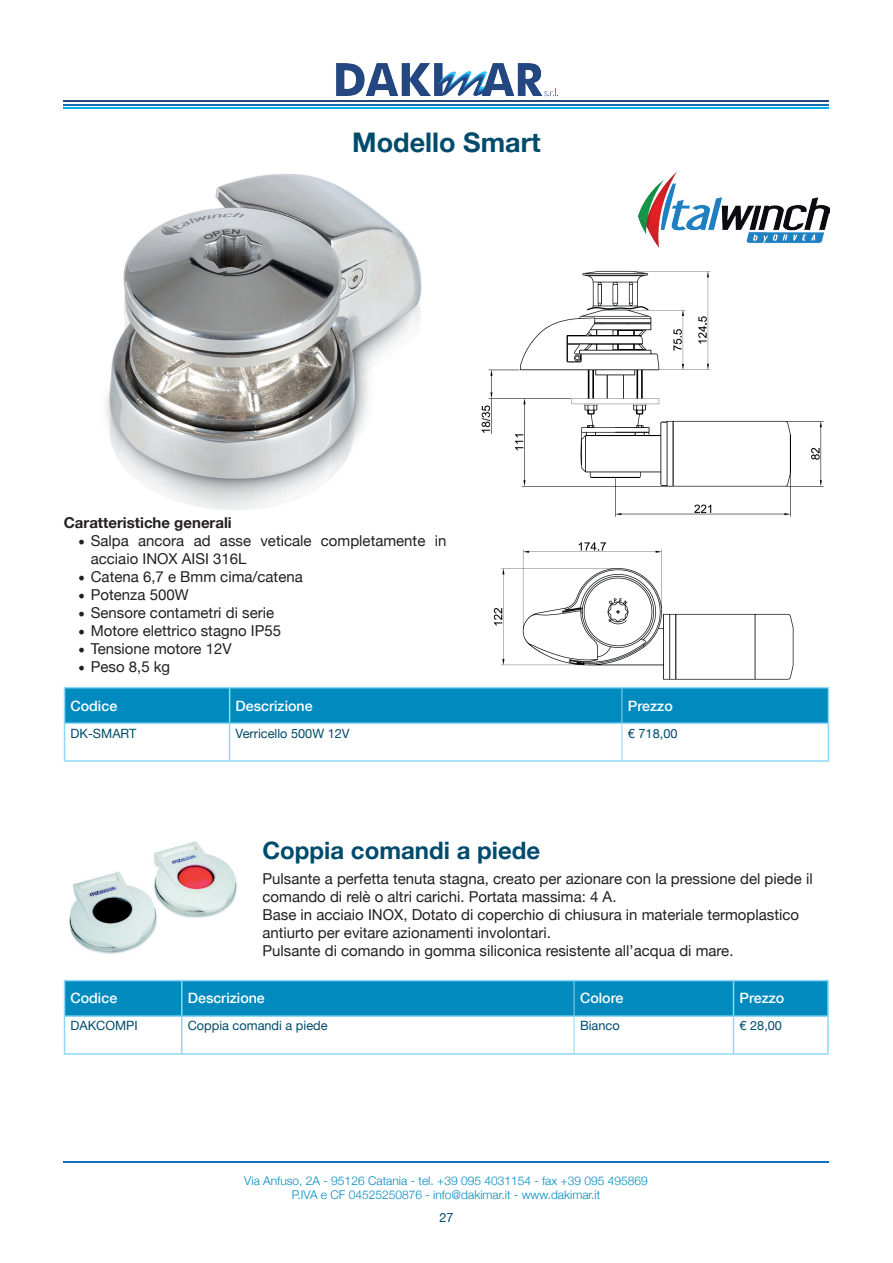
<style>
.page{position:relative;width:893px;height:1263px;background:#fff}
.page>*{position:absolute;margin:0;border:0;box-sizing:border-box;transform-origin:0 0}
.t1{font:700 27px "Helvetica Neue";color:#004b6c}
.t2{font:700 24px "Helvetica Neue";color:#004b6c}
.t3{font:15px/18px "Helvetica Neue";color:#231f20}
.t4{font:700 15px "Helvetica Neue";color:#231f20}
.t5{font:500 14.25px "Helvetica Neue";color:#fff}
.t6{font:12.75px "Helvetica Neue";color:#004b6c}
.t7{font:300 12px/14.4px "Helvetica Neue";color:#008abe;text-align:center}
.s1{font-family:"Minion Pro";font-size:18px}
</style>
<div class="page">
<img style="left:336px;top:64px;width:222px;height:33px">
<hr style="left:64px;top:100px;width:765px;height:2px;background:#244880">
<hr style="left:64px;top:107px;width:765px;height:2px;background:#00aeef">
<hr style="left:64px;top:104px;width:765px;height:1px;background:#126eb7">
<hr style="left:64px;top:1161px;width:765px;height:2px;background:#126eb7">
<img style="left:481px;top:270px;width:343px;height:410px">
<div style="left:65px;top:981px;width:762px;height:34px;background:#008abe"></div>
<hr style="left:181px;top:981px;width:2px;height:34px;background:#8dd7f7">
<hr style="left:64px;top:1017px;width:1px;height:36px;background:#8dd7f7">
<hr style="left:827px;top:1017px;width:2px;height:36px;background:#8dd7f7">
<hr style="left:64px;top:1053px;width:118px;height:2px;background:#8dd7f7">
<hr style="left:182px;top:1053px;width:392px;height:2px;background:#8dd7f7">
<hr style="left:574px;top:1053px;width:159px;height:2px;background:#8dd7f7">
<hr style="left:733px;top:1053px;width:96px;height:2px;background:#8dd7f7">
<hr style="left:181px;top:1017px;width:2px;height:36px;background:#8dd7f7">
<hr style="left:733px;top:1017px;width:1px;height:36px;background:#8dd7f7">
<hr style="left:574px;top:1017px;width:1px;height:36px;background:#8dd7f7">
<hr style="left:64px;top:980px;width:118px;height:1px;background:#8dd7f7">
<hr style="left:64px;top:981px;width:1px;height:34px;background:#8dd7f7">
<hr style="left:182px;top:980px;width:392px;height:1px;background:#8dd7f7">
<hr style="left:574px;top:980px;width:159px;height:1px;background:#8dd7f7">
<hr style="left:733px;top:980px;width:96px;height:1px;background:#8dd7f7">
<hr style="left:827px;top:981px;width:2px;height:34px;background:#8dd7f7">
<hr style="left:574px;top:981px;width:1px;height:34px;background:#8dd7f7">
<hr style="left:733px;top:981px;width:1px;height:34px;background:#8dd7f7">
<hr style="left:64px;top:1015px;width:118px;height:2px;background:#8dd7f7">
<hr style="left:182px;top:1015px;width:392px;height:2px;background:#8dd7f7">
<hr style="left:574px;top:1015px;width:159px;height:2px;background:#8dd7f7">
<hr style="left:733px;top:1015px;width:96px;height:2px;background:#8dd7f7">
<div style="left:65px;top:688px;width:763px;height:34px;background:#008abe"></div>
<hr style="left:229px;top:688px;width:1px;height:34px;background:#8dd7f7">
<hr style="left:64px;top:724px;width:1px;height:36px;background:#8dd7f7">
<hr style="left:828px;top:724px;width:1px;height:36px;background:#8dd7f7">
<hr style="left:64px;top:760px;width:166px;height:2px;background:#8dd7f7">
<hr style="left:230px;top:760px;width:392px;height:2px;background:#8dd7f7">
<hr style="left:622px;top:760px;width:207px;height:2px;background:#8dd7f7">
<hr style="left:229px;top:724px;width:1px;height:36px;background:#8dd7f7">
<hr style="left:622px;top:724px;width:1px;height:36px;background:#8dd7f7">
<hr style="left:64px;top:687px;width:166px;height:1px;background:#8dd7f7">
<hr style="left:64px;top:688px;width:1px;height:34px;background:#8dd7f7">
<hr style="left:230px;top:687px;width:392px;height:1px;background:#8dd7f7">
<hr style="left:622px;top:687px;width:207px;height:1px;background:#8dd7f7">
<hr style="left:828px;top:688px;width:1px;height:34px;background:#8dd7f7">
<hr style="left:622px;top:688px;width:1px;height:34px;background:#8dd7f7">
<hr style="left:64px;top:722px;width:166px;height:2px;background:#8dd7f7">
<hr style="left:230px;top:722px;width:392px;height:2px;background:#8dd7f7">
<hr style="left:622px;top:722px;width:207px;height:2px;background:#8dd7f7">
<img style="left:638px;top:171px;width:191px;height:76px">
<img style="left:106px;top:174px;width:316px;height:336px">
<img style="left:69px;top:841px;width:168px;height:113px">
<h1 class="t1" style="left:352px;top:125px;width:190px">Modello Smart</h1>
<p class="t4" style="left:64px;top:513px;width:170px">Caratteristiche generali</p>
<p class="t3" style="left:91px;top:531px;width:357px;text-indent:-13px"><span class="s1">•</span> Salpa ancora ad asse veticale completamente in acciaio INOX AISI 316L</p>
<p class="t3" style="left:78px;top:567px;width:226px"><span class="s1">•</span> Catena 6,7 e Bmm cima/catena</p>
<p class="t3" style="left:78px;top:585px;width:112px"><span class="s1">•</span> Potenza 500W</p>
<p class="t3" style="left:78px;top:603px;width:198px"><span class="s1">•</span> Sensore contametri di serie</p>
<p class="t3" style="left:78px;top:621px;width:205px"><span class="s1">•</span> Motore elettrico stagno IP55</p>
<p class="t3" style="left:78px;top:639px;width:155px"><span class="s1">•</span> Tensione motore 12V</p>
<p class="t3" style="left:78px;top:657px;width:94px"><span class="s1">•</span> Peso 8,5 kg</p>
<p class="t5" style="left:71px;top:697px;width:48px">Codice</p>
<p class="t5" style="left:236px;top:697px;width:79px">Descrizione</p>
<p class="t5" style="left:628px;top:697px;width:46px">Prezzo</p>
<p class="t6" style="left:71px;top:725px;width:67px">DK-SMART</p>
<p class="t6" style="left:236px;top:725px;width:116px">Verricello 500W 12V</p>
<p class="t6" style="left:628px;top:725px;width:51px">€ 718,00</p>
<h2 class="t2" style="left:263px;top:836px;width:279px">Coppia comandi a piede</h2>
<p class="t3" style="left:263px;top:870px;width:552px">Pulsante a perfetta tenuta stagna, creato per azionare con la pressione del piede il comando di relè o altri carichi. Portata massima: 4 A.<br>Base in acciaio INOX, Dotato di coperchio di chiusura in materiale termoplastico antiurto per evitare azionamenti involontari.<br>Pulsante di comando in gomma siliconica resistente all’acqua di mare.</p>
<p class="t5" style="left:71px;top:990px;width:48px">Codice</p>
<p class="t5" style="left:188px;top:990px;width:79px">Descrizione</p>
<p class="t5" style="left:580px;top:990px;width:45px">Colore</p>
<p class="t5" style="left:739px;top:990px;width:46px">Prezzo</p>
<p class="t6" style="left:71px;top:1018px;width:69px">DAKCOMPI</p>
<p class="t6" style="left:188px;top:1018px;width:141px">Coppia comandi a piede</p>
<p class="t6" style="left:580px;top:1018px;width:41px">Bianco</p>
<p class="t6" style="left:739px;top:1018px;width:44px">€ 28,00</p>
<p class="t7" style="left:244px;top:1173px;width:405px">Via Anfuso, 2A - 95126 Catania - tel. +39 095 4031154 - fax +39 095 495869<br>P.IVA e CF 04525250876 - info@dakimar.it - www.dakimar.it</p>
<p class="t6" style="left:439px;top:1210px;width:16px">27</p>
</div>
